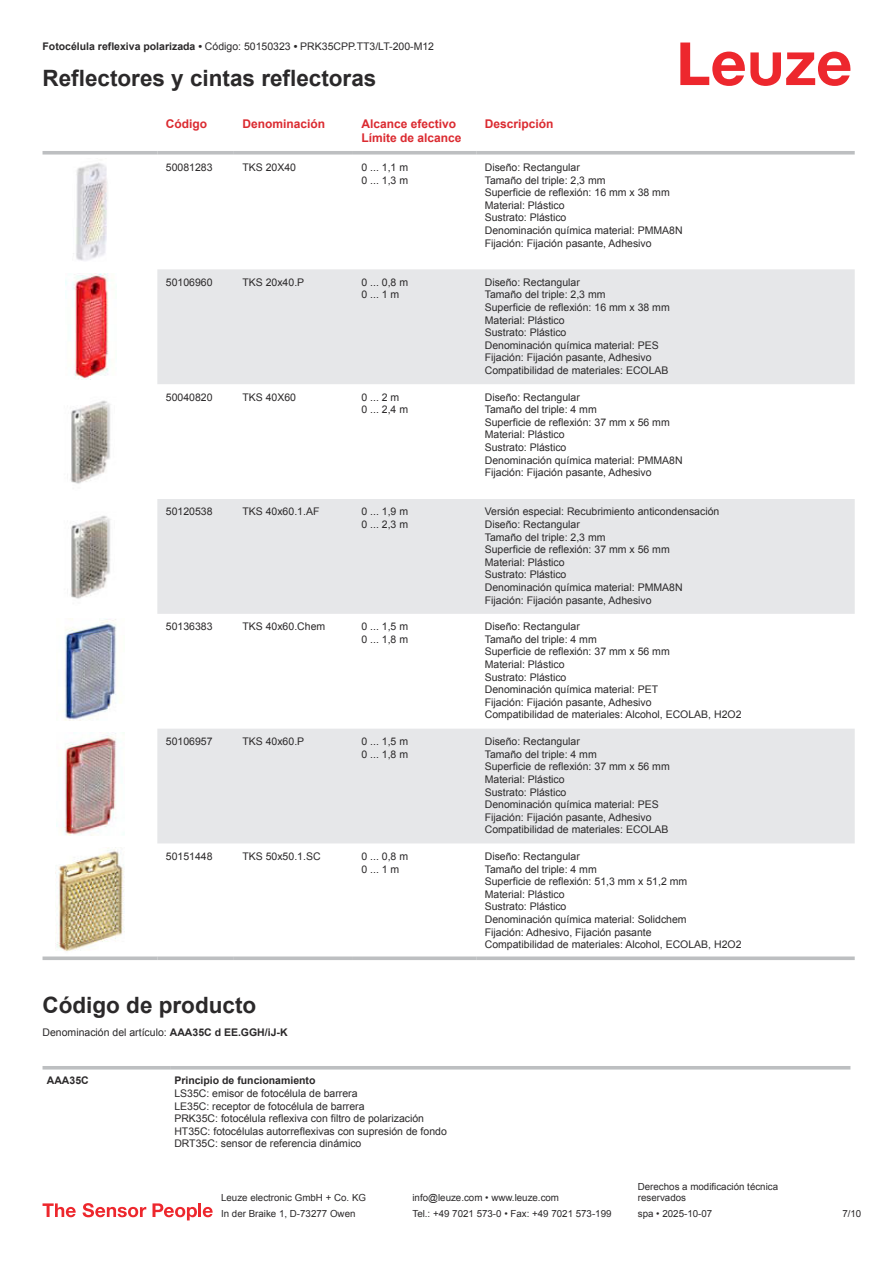
<style>
.page{position:relative;width:893px;height:1263px;background:#fff}
.page>*{position:absolute;margin:0;border:0;box-sizing:border-box;transform-origin:0 0}
.t1{font:700 22.5px "Arial";color:#2b292a}
.t2{font:700 12px/14.4px "Arial";color:#db2a30}
.t3{font:10.5px/12.6px "Arial";color:#2b292a}
.t4{font:700 10.5px "Arial";color:#2b292a}
.t5{font:9.75px/11.7px "Arial";color:#2b292a}
.s1{font-weight:700}
</style>
<div class="page">
<svg style="left:680px;top:43px;width:170px;height:43px"></svg>
<svg style="left:157px;top:269px;width:698px;height:574px;fill:#e6e7e9"></svg>
<svg style="left:43px;top:151px;width:114px;height:4px"></svg>
<svg style="left:157px;top:151px;width:77px;height:4px"></svg>
<svg style="left:234px;top:151px;width:119px;height:4px"></svg>
<svg style="left:353px;top:151px;width:123px;height:4px"></svg>
<svg style="left:476px;top:151px;width:379px;height:4px;background:#c4c6c8"></svg>
<svg style="left:43px;top:956px;width:114px;height:4px"></svg>
<svg style="left:157px;top:956px;width:77px;height:4px"></svg>
<svg style="left:234px;top:956px;width:119px;height:4px"></svg>
<svg style="left:353px;top:956px;width:123px;height:4px"></svg>
<svg style="left:476px;top:956px;width:379px;height:4px;background:#c5c7c8"></svg>
<img style="left:73px;top:163px;width:34px;height:98px">
<img style="left:66px;top:274px;width:51px;height:106px">
<img style="left:70px;top:400px;width:41px;height:84px">
<img style="left:70px;top:515px;width:41px;height:84px">
<img style="left:62px;top:618px;width:59px;height:103px">
<img style="left:63px;top:733px;width:61px;height:103px">
<img style="left:56px;top:848px;width:69px;height:103px">
<svg style="left:43px;top:1069px;width:807px;height:1px"></svg>
<hr style="left:43px;top:1066px;width:127px;height:3px;background:#bdbfc1">
<hr style="left:170px;top:1066px;width:680px;height:3px;background:#bdbfc1">
<svg style="left:43px;top:1203px;width:33px;height:14px"></svg>
<svg style="left:83px;top:1203px;width:63px;height:14px"></svg>
<svg style="left:153px;top:1203px;width:44px;height:17px"></svg>
<hr style="left:198px;top:1203px;width:3px;height:14px;background:#ed272d">
<svg style="left:203px;top:1207px;width:10px;height:10px"></svg>
<p class="t3" style="left:43px;top:41px;width:393px"><span class="s1">Fotocélula reflexiva polarizada •</span> Código: 50150323 <span class="s1">•</span> PRK35CPP.TT3/LT-200-M12</p>
<h1 class="t1" style="left:43px;top:70px;width:335px">Reflectores y cintas reflectoras</h1>
<p class="t2" style="left:166px;top:117px;width:43px">Código</p>
<p class="t2" style="left:242px;top:117px;width:84px">Denominación</p>
<p class="t2" style="left:361px;top:117px;width:102px">Alcance efectivo<br>Límite de alcance</p>
<p class="t2" style="left:485px;top:117px;width:70px">Descripción</p>
<p class="t3" style="left:166px;top:162px;width:48px">50081283</p>
<p class="t3" style="left:242px;top:162px;width:55px">TKS 20X40</p>
<p class="t3" style="left:361px;top:162px;width:48px">0 ... 1,1 m<br>0 ... 1,3 m</p>
<p class="t3" style="left:485px;top:162px;width:199px">Diseño: Rectangular<br>Tamaño del triple: 2,3 mm<br>Superficie de reflexión: 16 mm x 38 mm<br>Material: Plástico<br>Sustrato: Plástico<br>Denominación química material: PMMA8N<br>Fijación: Fijación pasante, Adhesivo</p>
<p class="t3" style="left:166px;top:277px;width:48px">50106960</p>
<p class="t3" style="left:242px;top:277px;width:63px">TKS 20x40.P</p>
<p class="t3" style="left:361px;top:277px;width:48px">0 ... 0,8 m<br>0 ... 1 m</p>
<p class="t3" style="left:485px;top:277px;width:186px">Diseño: Rectangular<br>Tamaño del triple: 2,3 mm<br>Superficie de reflexión: 16 mm x 38 mm<br>Material: Plástico<br>Sustrato: Plástico<br>Denominación química material: PES<br>Fijación: Fijación pasante, Adhesivo<br>Compatibilidad de materiales: ECOLAB</p>
<p class="t3" style="left:166px;top:392px;width:48px">50040820</p>
<p class="t3" style="left:242px;top:392px;width:55px">TKS 40X60</p>
<p class="t3" style="left:361px;top:392px;width:48px">0 ... 2 m<br>0 ... 2,4 m</p>
<p class="t3" style="left:485px;top:392px;width:199px">Diseño: Rectangular<br>Tamaño del triple: 4 mm<br>Superficie de reflexión: 37 mm x 56 mm<br>Material: Plástico<br>Sustrato: Plástico<br>Denominación química material: PMMA8N<br>Fijación: Fijación pasante, Adhesivo</p>
<p class="t3" style="left:166px;top:506px;width:48px">50120538</p>
<p class="t3" style="left:242px;top:506px;width:79px">TKS 40x60.1.AF</p>
<p class="t3" style="left:361px;top:506px;width:48px">0 ... 1,9 m<br>0 ... 2,3 m</p>
<p class="t3" style="left:485px;top:506px;width:236px">Versión especial: Recubrimiento anticondensación<br>Diseño: Rectangular<br>Tamaño del triple: 2,3 mm<br>Superficie de reflexión: 37 mm x 56 mm<br>Material: Plástico<br>Sustrato: Plástico<br>Denominación química material: PMMA8N<br>Fijación: Fijación pasante, Adhesivo</p>
<p class="t3" style="left:166px;top:621px;width:48px">50136383</p>
<p class="t3" style="left:242px;top:621px;width:84px">TKS 40x60.Chem</p>
<p class="t3" style="left:361px;top:621px;width:48px">0 ... 1,5 m<br>0 ... 1,8 m</p>
<p class="t3" style="left:485px;top:621px;width:258px">Diseño: Rectangular<br>Tamaño del triple: 4 mm<br>Superficie de reflexión: 37 mm x 56 mm<br>Material: Plástico<br>Sustrato: Plástico<br>Denominación química material: PET<br>Fijación: Fijación pasante, Adhesivo<br>Compatibilidad de materiales: Alcohol, ECOLAB, H2O2</p>
<p class="t3" style="left:166px;top:736px;width:48px">50106957</p>
<p class="t3" style="left:242px;top:736px;width:63px">TKS 40x60.P</p>
<p class="t3" style="left:361px;top:736px;width:48px">0 ... 1,5 m<br>0 ... 1,8 m</p>
<p class="t3" style="left:485px;top:736px;width:186px">Diseño: Rectangular<br>Tamaño del triple: 4 mm<br>Superficie de reflexión: 37 mm x 56 mm<br>Material: Plástico<br>Sustrato: Plástico<br>Denominación química material: PES<br>Fijación: Fijación pasante, Adhesivo<br>Compatibilidad de materiales: ECOLAB</p>
<p class="t3" style="left:166px;top:851px;width:48px">50151448</p>
<p class="t3" style="left:242px;top:851px;width:80px">TKS 50x50.1.SC</p>
<p class="t3" style="left:361px;top:851px;width:48px">0 ... 0,8 m<br>0 ... 1 m</p>
<p class="t3" style="left:485px;top:851px;width:258px">Diseño: Rectangular<br>Tamaño del triple: 4 mm<br>Superficie de reflexión: 51,3 mm x 51,2 mm<br>Material: Plástico<br>Sustrato: Plástico<br>Denominación química material: Solidchem<br>Fijación: Adhesivo, Fijación pasante<br>Compatibilidad de materiales: Alcohol, ECOLAB, H2O2</p>
<h1 class="t1" style="left:43px;top:996px;width:215px">Código de producto</h1>
<p class="t3" style="left:43px;top:1027px;width:247px">Denominación del artículo: <span class="s1">AAA35C d EE.GGH/iJ-K</span></p>
<p class="t4" style="left:47px;top:1077px;width:43px">AAA35C</p>
<p class="t4" style="left:174px;top:1077px;width:143px">Principio de funcionamiento</p>
<p class="t3" style="left:174px;top:1088px;width:274px">LS35C: emisor de fotocélula de barrera<br>LE35C: receptor de fotocélula de barrera<br>PRK35C: fotocélula reflexiva con filtro de polarización HT35C: fotocélulas autorreflexivas con supresión de fondo DRT35C: sensor de referencia dinámico</p>
<p class="t5" style="left:221px;top:1193px;width:146px">Leuze electronic GmbH + Co. KG</p>
<p class="t5" style="left:412px;top:1193px;width:148px">info@leuze.com • www.leuze.com</p>
<p class="t5" style="left:638px;top:1181px;width:142px">Derechos a modificación técnica reservados</p>
<p class="t5" style="left:221px;top:1209px;width:136px">In der Braike 1, D-73277 Owen</p>
<p class="t5" style="left:412px;top:1209px;width:201px">Tel.: +49 7021 573-0 • Fax: +49 7021 573-199</p>
<p class="t5" style="left:638px;top:1209px;width:76px">spa • 2025-10-07</p>
<p class="t5" style="left:842px;top:1209px;width:20px">7 /10</p>
</div>
